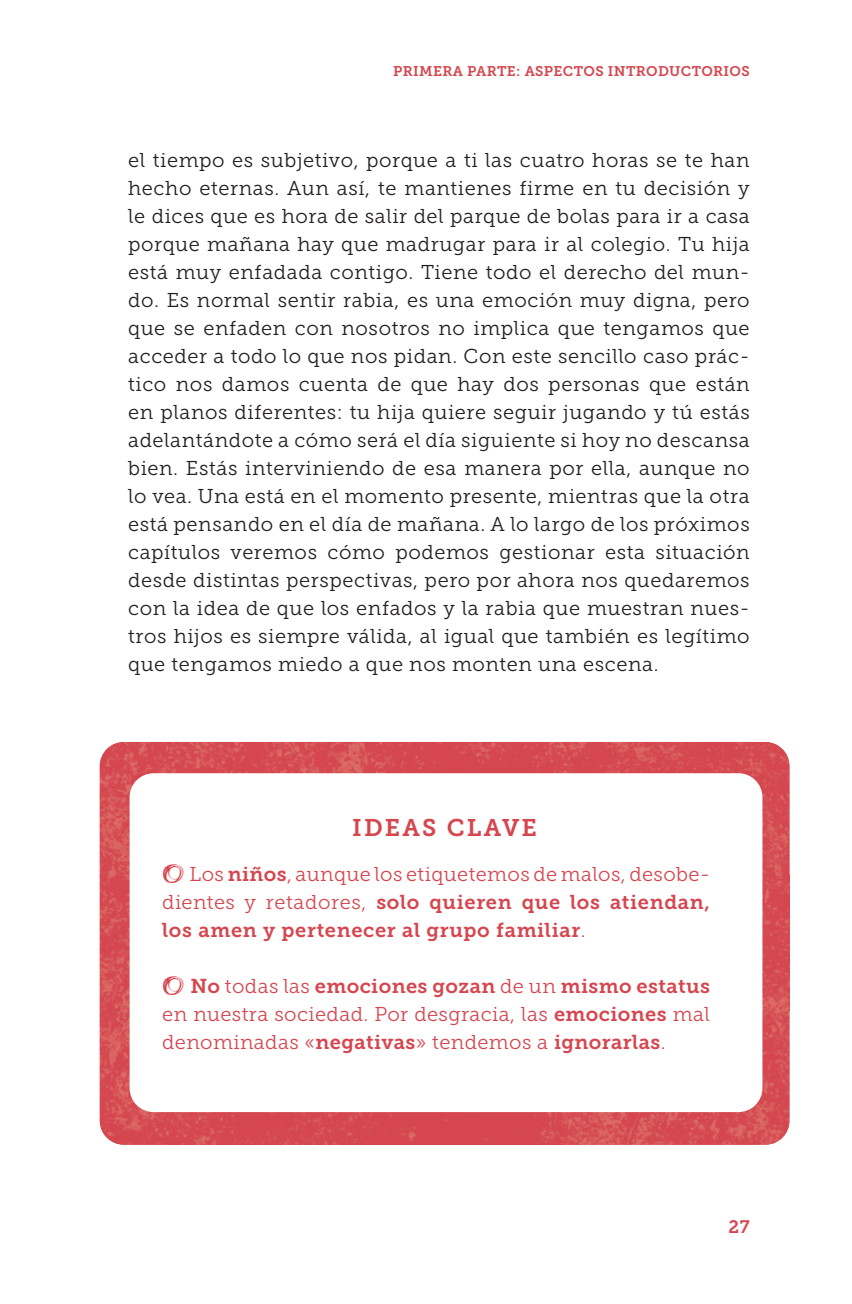
<style>
.page{position:relative;width:852px;height:1304px;background:#fff}
.page>*{position:absolute;margin:0;border:0;box-sizing:border-box;transform-origin:0 0}
.t1{font:24px "Museo Slab 700";letter-spacing:.09em;color:#d5464f}
.t2{font:20px/28px "Museo Slab 300";letter-spacing:.03em;color:#231f20;text-align:justify}
.t3{font:20px/28px "Museo Slab 300";letter-spacing:.02em;color:#d5464f}
.t4{font:20px/28px "Museo Slab 700";letter-spacing:.035em;color:#d5464f}
.t5{font:18px "Museo Slab 700";color:#d5464f}
.t6{font:14px "Museo Slab 700";letter-spacing:.025em;color:#d5464f}
.s1{font-family:"Summer Coast Extra"}
.s2{font-family:"Museo Slab 700"}
.s3{font-family:"Museo Slab 300"}
</style>
<div class="page">
<img style="left:100px;top:742px;width:689px;height:402px">
<div style="left:129px;top:773px;width:633px;height:339px;background:#fff;border-radius:24px"></div>
<p class="t6" style="left:393px;top:63px;width:358px">PRIMERA PARTE: ASPECTOS INTRODUCTORIOS</p>
<p class="t2" style="left:128px;top:146px;width:622px">el tiempo es subjetivo, porque a ti las cuatro horas se te han hecho eternas. Aun así, te mantienes firme en tu decisión y le dices que es hora de salir del parque de bolas para ir a casa porque mañana hay que madrugar para ir al colegio. Tu hija está muy enfadada contigo. Tiene todo el derecho del mun&shy;do. Es normal sentir rabia, es una emoción muy digna, pero que se enfaden con nosotros no implica que tengamos que acceder a todo lo que nos pidan. Con este sencillo caso prác&shy;tico nos damos cuenta de que hay dos personas que están en planos diferentes: tu hija quiere seguir jugando y tú estás adelantándote a cómo será el día siguiente si hoy no descansa bien. Estás interviniendo de esa manera por ella, aunque no lo vea. Una está en el momento presente, mientras que la otra está pensando en el día de mañana. A lo largo de los próximos capítulos veremos cómo podemos gestionar esta situación desde distintas perspectivas, pero por ahora nos quedaremos con la idea de que los enfados y la rabia que muestran nues&shy;tros hijos es siempre válida, al igual que también es legítimo que tengamos miedo a que nos monten una escena.</p>
<p class="t1" style="left:352px;top:814px;width:186px">IDEAS CLAVE</p>
<p class="t3" style="left:162px;top:860px;width:549px"><span class="s1">m</span> Los <span class="s2">niños</span>, aunque los etiquetemos de malos, desobe-</p>
<p class="t4" style="left:162px;top:888px;width:549px"><span class="s3">dientes y retadores,</span> solo quieren que los atiendan, los amen y pertenecer al grupo familiar<span class="s3">.</span></p>
<p class="t4" style="left:162px;top:972px;width:549px"><span class="s1">m</span> No <span class="s3">todas las</span> emociones gozan <span class="s3">de un</span> mismo estatus</p>
<p class="t3" style="left:162px;top:1000px;width:549px">en nuestra sociedad. Por desgracia, las <span class="s2">emociones</span> mal denominadas «<span class="s2">negativas</span>» tendemos a <span class="s2">ignorarlas</span>.</p>
<p class="t5" style="left:728px;top:1216px;width:23px">27</p>
</div>
